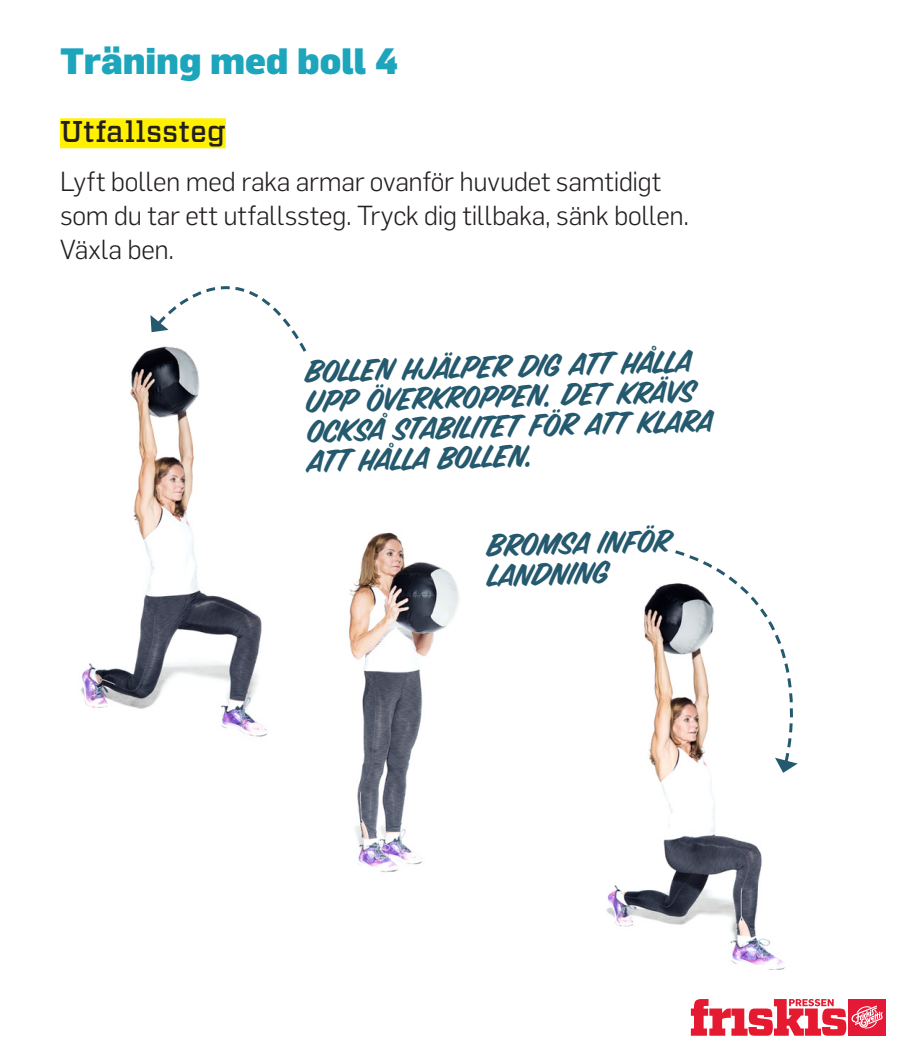
<style>
.page{position:relative;width:900px;height:1050px;background:#fff}
.page>*{position:absolute;margin:0;border:0;box-sizing:border-box;transform-origin:0 0}
.t1{font:900 36px "Flama";color:#1da5bc}
.Piltext{font:34.5px/30.3px "Sign Painter House Brush";color:#255a6e}
.Bröd_Grotesk_utan_In{font:500 30px "Vitesse";letter-spacing:.005em;color:#231f20}
.Bröd_Grotesk_utan_In-2{font:300 27px/33.9px "Flama";letter-spacing:-.01em;color:#231f20}
</style>
<div class="page">
<div style="left:849px;top:999px;width:37px;height:37px;background:#e51836"></div>
<svg style="left:852px;top:1005px;width:31px;height:24px"></svg>
<svg style="left:691px;top:999px;width:155px;height:37px"></svg>
<div style="left:60px;top:118px;width:166px;height:30px;background:#fff101"></div>
<img style="left:349px;top:532px;width:111px;height:341px">
<img style="left:81px;top:350px;width:186px;height:387px">
<img style="left:606px;top:583px;width:179px;height:387px">
<svg style="left:672px;top:550px;width:126px;height:223px"></svg>
<svg style="left:150px;top:286px;width:157px;height:69px"></svg>
<p class="t1" style="left:60px;top:38px;width:339px">Träning med boll 4</p>
<p class="Bröd_Grotesk_utan_In" style="left:60px;top:112px;width:167px">Utfallssteg</p>
<p class="Bröd_Grotesk_utan_In-2" style="left:60px;top:164px;width:631px">Lyft bollen med raka armar ovanför huvudet samtidigt som du tar ett utfallssteg. Tryck dig tillbaka, sänk bollen.<br>Växla ben.</p>
<p class="Piltext" style="left:306px;top:355px;width:408px;rotate:-1deg">Bollen hjälper dig att hålla upp överkroppen. Det krävs också stabilitet för att klara att hålla bollen.</p>
<p class="Piltext" style="left:487px;top:530px;width:186px;rotate:-1deg">bromsa inför landning</p>
</div>
